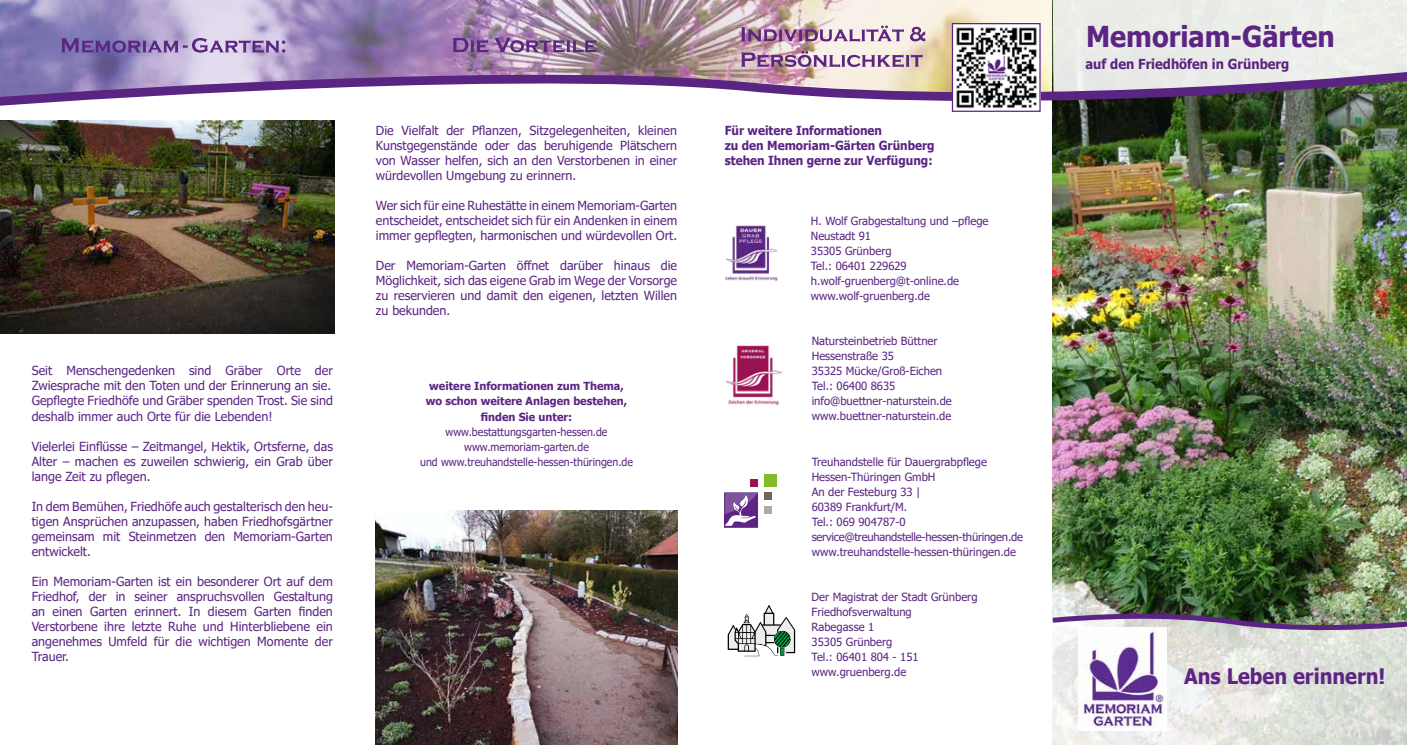
<style>
.page{position:relative;width:1407px;height:745px;background:#fff}
.page>*{position:absolute;margin:0;border:0;box-sizing:border-box;transform-origin:0 0}
.t1{font:700 28.75px "Tahoma";color:#5c2483;scale:.94 1}
.t2{font:700 21.25px "Tahoma";color:#5c2483;scale:.94 1}
.t3{font:700 13.75px "Tahoma";color:#5c2483;scale:.94 1}
.t4{font:12.5px/15px "Tahoma";color:#5c2483;text-align:justify}
.t5{font:700 12.5px/15px "Tahoma";color:#5c2483;scale:.94 1}
.t6{font:11.25px/15px "Tahoma";color:#5c2483}
.t7{font:11.12px/15px "Tahoma";color:#5c2483;text-align:center;scale:.95 1}
.t8{font:700 11.12px/15px "Tahoma";color:#5c2483;text-align:center}
</style>
<div class="page">
<img style="left:0;top:120px;width:334px;height:214px">
<img style="left:0;top:0;width:1052px;height:53px">
<img style="left:1052px;top:115px;width:355px;height:496px">
<div style="left:1052px;top:0;width:355px;height:53px;background:#ebede8"></div>
<svg style="left:1052px;top:640px;width:355px;height:104px;background:#e3e4df"></svg>
<img style="left:1052px;top:611px;width:355px;height:29px">
<img style="left:0;top:53px;width:1407px;height:62px">
<img style="left:725px;top:345px;width:56px;height:60px">
<img style="left:1078px;top:627px;width:88px;height:102px">
<svg style="left:61px;top:38px;width:224px;height:15px;background:#9177b3"></svg>
<svg style="left:453px;top:38px;width:143px;height:15px;background:#916b9f"></svg>
<img style="left:741px;top:25px;width:184px;height:17px">
<svg style="left:741px;top:51px;width:181px;height:16px;background:#b89bb7"></svg>
<img style="left:954px;top:25px;width:84px;height:85px">
<div style="left:952px;top:23px;width:88px;height:89px;border:1px solid #5c2483"></div>
<img style="left:725px;top:225px;width:53px;height:56px">
<svg style="left:725px;top:492px;width:33px;height:35px"></svg>
<div style="left:764px;top:474px;width:12px;height:12px;background:#81bb27"></div>
<div style="left:764px;top:492px;width:7px;height:8px;background:#70635a"></div>
<div style="left:764px;top:506px;width:7px;height:8px;background:#b1a8a2"></div>
<div style="left:750px;top:478px;width:8px;height:8px;background:#9b1252"></div>
<img style="left:376px;top:510px;width:301px;height:234px">
<svg style="left:728px;top:604px;width:67px;height:51px"></svg>
<p class="t4" style="left:32px;top:364px;width:303px;text-align:left">Seit Menschengedenken sind Gräber Orte der Zwiesprache mit den Toten und der Erinnerung an sie.<br>Gepflegte Friedhöfe und Gräber spenden Trost. Sie sind deshalb immer auch Orte für die Lebenden!</p>
<p class="t4" style="left:32px;top:439px;width:303px">Vielerlei Einflüsse – Zeitmangel, Hektik, Ortsferne, das Alter – machen es zuweilen schwierig, ein Grab über lange Zeit zu pflegen.</p>
<p class="t4" style="left:32px;top:499px;width:303px">In dem Bemühen, Friedhöfe auch gestalterisch den heu&shy;tigen Ansprüchen anzupassen, haben Friedhofsgärtner gemeinsam mit Steinmetzen den Memoriam-Garten entwickelt.</p>
<p class="t4" style="left:32px;top:574px;width:303px">Ein Memoriam-Garten ist ein besonderer Ort auf dem Friedhof, der in seiner anspruchsvollen Gestaltung an einen Garten erinnert. In diesem Garten finden Verstorbene ihre letzte Ruhe und Hinterbliebene ein angenehmes Umfeld für die wichtigen Momente der Trauer.</p>
<p class="t4" style="left:376px;top:124px;width:303px">Die Vielfalt der Pflanzen, Sitzgelegenheiten, kleinen Kunstgegenstände oder das beruhigende Plätschern von Wasser helfen, sich an den Verstorbenen in einer würdevollen Umgebung zu erinnern.</p>
<p class="t4" style="left:376px;top:199px;width:303px">Wer sich für eine Ruhestätte in einem Memoriam-Garten entscheidet, entscheidet sich für ein Andenken in einem immer gepflegten, harmonischen und würdevollen Ort.</p>
<p class="t4" style="left:376px;top:259px;width:303px">Der Memoriam-Garten öffnet darüber hinaus die Möglichkeit, sich das eigene Grab im Wege der Vorsorge zu reservieren und damit den eigenen, letzten Willen zu bekunden.</p>
<p class="t8" style="left:426px;top:379px;width:203px">weitere Informationen zum Thema, wo schon weitere Anlagen bestehen, finden Sie unter:</p>
<p class="t7" style="left:420px;top:424px;width:226px">www.bestattungsgarten-hessen.de www.memoriam-garten.de<br>und www.treuhandstelle-hessen-thüringen.de</p>
<p class="t5" style="left:725px;top:123px;width:225px">Für weitere Informationen<br>zu den Memoriam-Gärten Grünberg stehen Ihnen gerne zur Verfügung:</p>
<p class="t6" style="left:811px;top:214px;width:179px">H. Wolf Grabgestaltung und –pflege<br>Neustadt 91<br>35305 Grünberg<br>Tel.: 06401 229629 h.wolf-gruenberg@t-online.de www.wolf-gruenberg.de</p>
<p class="t6" style="left:812px;top:334px;width:142px">Natursteinbetrieb Büttner<br>Hessenstraße 35<br>35325 Mücke/Groß-Eichen<br>Tel.: 06400 8635 info@buettner-naturstein.de www.buettner-naturstein.de</p>
<p class="t6" style="left:812px;top:454px;width:213px">Treuhandstelle für Dauergrabpflege<br>Hessen-Thüringen GmbH<br>An der Festeburg 33 |<br>60389 Frankfurt/M.<br>Tel.: 069 904787-0 service@treuhandstelle-hessen-thüringen.de www.treuhandstelle-hessen-thüringen.de</p>
<p class="t6" style="left:811px;top:589px;width:167px">Der Magistrat der Stadt Grünberg<br>Friedhofsverwaltung<br>Rabegasse 1<br>35305 Grünberg<br>Tel.: 06401 804 - 151 www.gruenberg.de</p>
<h1 class="t1" style="left:1086px;top:17px;width:266px">Memoriam-Gärten</h1>
<p class="t3" style="left:1085px;top:54px;width:218px">auf den Friedhöfen in Grünberg</p>
<h2 class="t2" style="left:1184px;top:661px;width:216px">Ans Leben erinnern!</h2>
</div>
